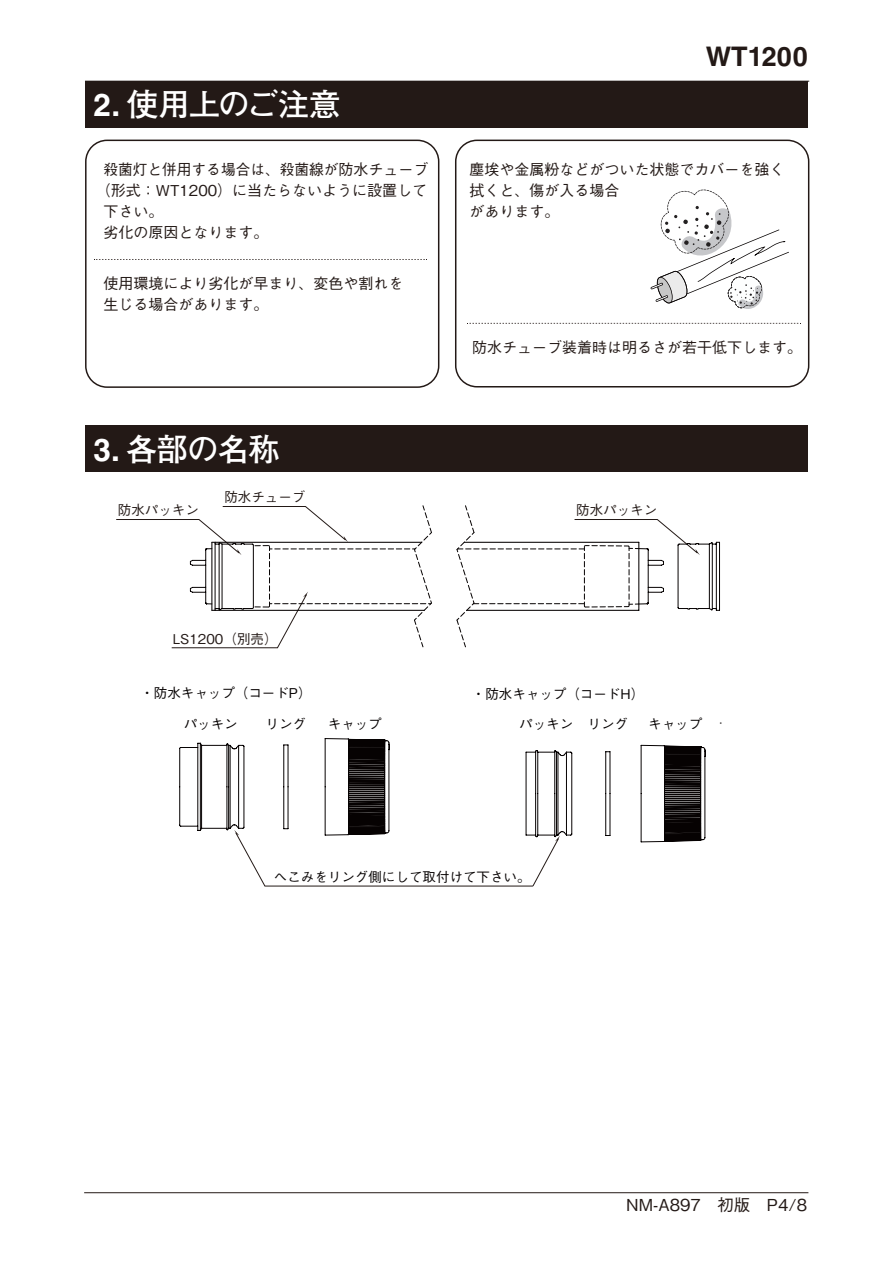
<style>
.page{position:relative;width:893px;height:1263px;background:#fff}
.page>*{position:absolute;margin:0;border:0;box-sizing:border-box;transform-origin:0 0}
.t1{font:700 31.5px "Futo Go B101 Pro";letter-spacing:-.03em;color:#fff}
.t2{font:700 27px "Helvetica LT Std";color:#231916}
.t3{font:500 16.5px "Gothic BBB Pro";color:#231916}
.t4{font:15px/21px "Gothic BBB Pro Medium 90 msp RKSJ H";color:#231916}
.t5{font:13.5px "Gothic BBB Pro Medium 90 msp RKSJ H";color:#060202}
.t6{font:13.5px "Gothic BBB Pro Medium 90 msp RKSJ H";color:#231916}
.s1{font-family:"Helvetica LT Std"}
</style>
<div class="page">
<hr style="left:84px;top:1192px;width:724px;height:1px;background:#231916">
<hr style="left:85px;top:81px;width:724px;height:1px;background:#231916">
<div style="left:85px;top:81px;width:723px;height:47px;background:#231916"></div>
<svg style="left:85px;top:140px;width:354px;height:248px"></svg>
<svg style="left:455px;top:140px;width:354px;height:247px"></svg>
<svg style="left:467px;top:323px;width:334px;height:1px"></svg>
<svg style="left:94px;top:259px;width:333px;height:1px"></svg>
<svg style="left:651px;top:190px;width:138px;height:126px"></svg>
<div style="left:85px;top:425px;width:723px;height:47px;background:#231916"></div>
<svg style="left:241px;top:843px;width:316px;height:44px"></svg>
<svg style="left:116px;top:505px;width:604px;height:143px"></svg>
<svg style="left:179px;top:738px;width:527px;height:105px"></svg>
<h1 class="t1" style="left:94px;top:79px;width:249px"><span class="s1">2.</span> 使用上のご注意</h1>
<p class="t4" style="left:103px;top:157px;width:327px">殺菌灯と併用する場合は、殺菌線が防水チューブ</p>
<p class="t4" style="left:96px;top:178px;width:333px">（形式：WT1200）に当たらないように設置して</p>
<p class="t4" style="left:103px;top:199px;width:61px">下さい。</p>
<p class="t4" style="left:103px;top:220px;width:166px">劣化の原因となります。</p>
<p class="t4" style="left:103px;top:271px;width:302px">使用環境により劣化が早まり、変色や割れを生じる場合があります。</p>
<h1 class="t1" style="left:94px;top:424px;width:188px"><span class="s1">3.</span> 各部の名称</h1>
<h2 class="t2" style="left:706px;top:40px;width:104px">WT1200</h2>
<p class="t4" style="left:469px;top:157px;width:316px">塵埃や金属粉などがついた状態でカバーを強く拭くと、傷が入る場合<br>があります。</p>
<p class="t4" style="left:472px;top:335px;width:331px">防水チューブ装着時は明るさが若干低下します。</p>
<p class="t6" style="left:224px;top:486px;width:82px">防水チューブ</p>
<p class="t6" style="left:118px;top:499px;width:82px">防水パッキン</p>
<p class="t6" style="left:576px;top:499px;width:82px">防水パッキン</p>
<p class="t6" style="left:173px;top:628px;width:106px">LS1200（別売）</p>
<p class="t5" style="left:140px;top:682px;width:173px">・防水キャップ（コードP）</p>
<p class="t5" style="left:184px;top:713px;width:55px">パッキン</p>
<p class="t5" style="left:265px;top:713px;width:42px">リング</p>
<p class="t5" style="left:328px;top:713px;width:55px">キャップ</p>
<p class="t5" style="left:519px;top:713px;width:110px">パッキン リング</p>
<p class="t5" style="left:648px;top:713px;width:55px">キャップ</p>
<p class="t5" style="left:472px;top:683px;width:174px">・防水キャップ（コードH）</p>
<p class="t5" style="left:274px;top:866px;width:258px">へこみをリング側にして取付けて下さい。</p>
<p class="t3" style="left:626px;top:1192px;width:182px">NM-A897　初版　P4/8</p>
</div>
